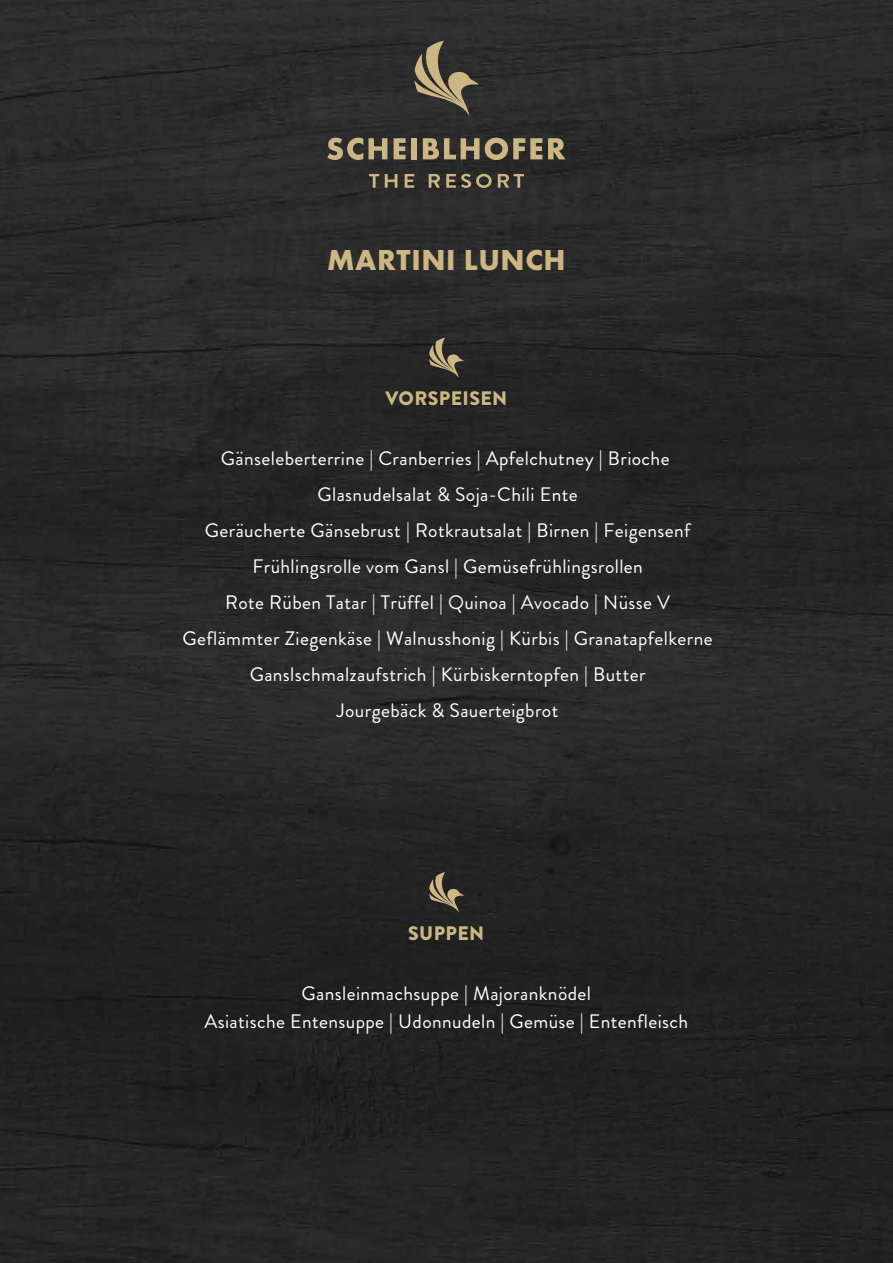
<style>
.page{position:relative;width:893px;height:1263px;background:#fff}
.page>*{position:absolute;margin:0;border:0;box-sizing:border-box;transform-origin:0 0}
.t1{font:700 30px "Futura PT";letter-spacing:.02em;color:#ccb683}
.t2{font:19.5px/36px "Brandon Grotesque";letter-spacing:.02em;color:#fff;text-align:center}
.t3{font:900 19.5px "Brandon Grotesque";letter-spacing:.02em;color:#ccb683}
</style>
<div class="page">
<img style="left:0;top:0;width:893px;height:1263px">
<svg style="left:429px;top:338px;width:35px;height:40px"></svg>
<svg style="left:429px;top:872px;width:35px;height:41px"></svg>
<svg style="left:327px;top:138px;width:60px;height:22px"></svg>
<svg style="left:394px;top:138px;width:12px;height:21px"></svg>
<div style="left:411px;top:138px;width:6px;height:21px;background:#ccb683"></div>
<svg style="left:423px;top:138px;width:56px;height:21px"></svg>
<svg style="left:485px;top:138px;width:57px;height:22px"></svg>
<svg style="left:548px;top:138px;width:18px;height:21px"></svg>
<svg style="left:369px;top:174px;width:10px;height:14px"></svg>
<svg style="left:385px;top:174px;width:12px;height:14px"></svg>
<svg style="left:405px;top:174px;width:9px;height:14px"></svg>
<svg style="left:429px;top:174px;width:11px;height:14px"></svg>
<svg style="left:446px;top:174px;width:46px;height:14px"></svg>
<svg style="left:498px;top:174px;width:26px;height:14px"></svg>
<svg style="left:414px;top:41px;width:65px;height:75px"></svg>
<h1 class="t1" style="left:327px;top:241px;width:240px">MARTINI LUNCH</h1>
<p class="t3" style="left:385px;top:385px;width:123px">VORSPEISEN</p>
<p class="t2" style="left:183px;top:441px;width:532px">Gänseleberterrine | Cranberries | Apfelchutney | Brioche Glasnudelsalat &amp; Soja-Chili Ente<br>Geräucherte Gänsebrust | Rotkrautsalat | Birnen | Feigensenf Frühlingsrolle vom Gansl | Gemüsefrühlingsrollen<br>Rote Rüben Tatar | Trüffel | Quinoa | Avocado | Nüsse V Geflämmter Ziegenkäse | Walnusshonig | Kürbis | Granatapfelkerne Ganslschmalzaufstrich | Kürbiskerntopfen | Butter<br>Jourgebäck &amp; Sauerteigbrot</p>
<p class="t3" style="left:408px;top:919px;width:78px">SUPPEN</p>
<p class="t2" style="left:204px;top:979px;width:485px;line-height:28.5px">Gansleinmachsuppe | Majoranknödel<br>Asiatische Entensuppe | Udonnudeln | Gemüse | Entenfleisch</p>
</div>
